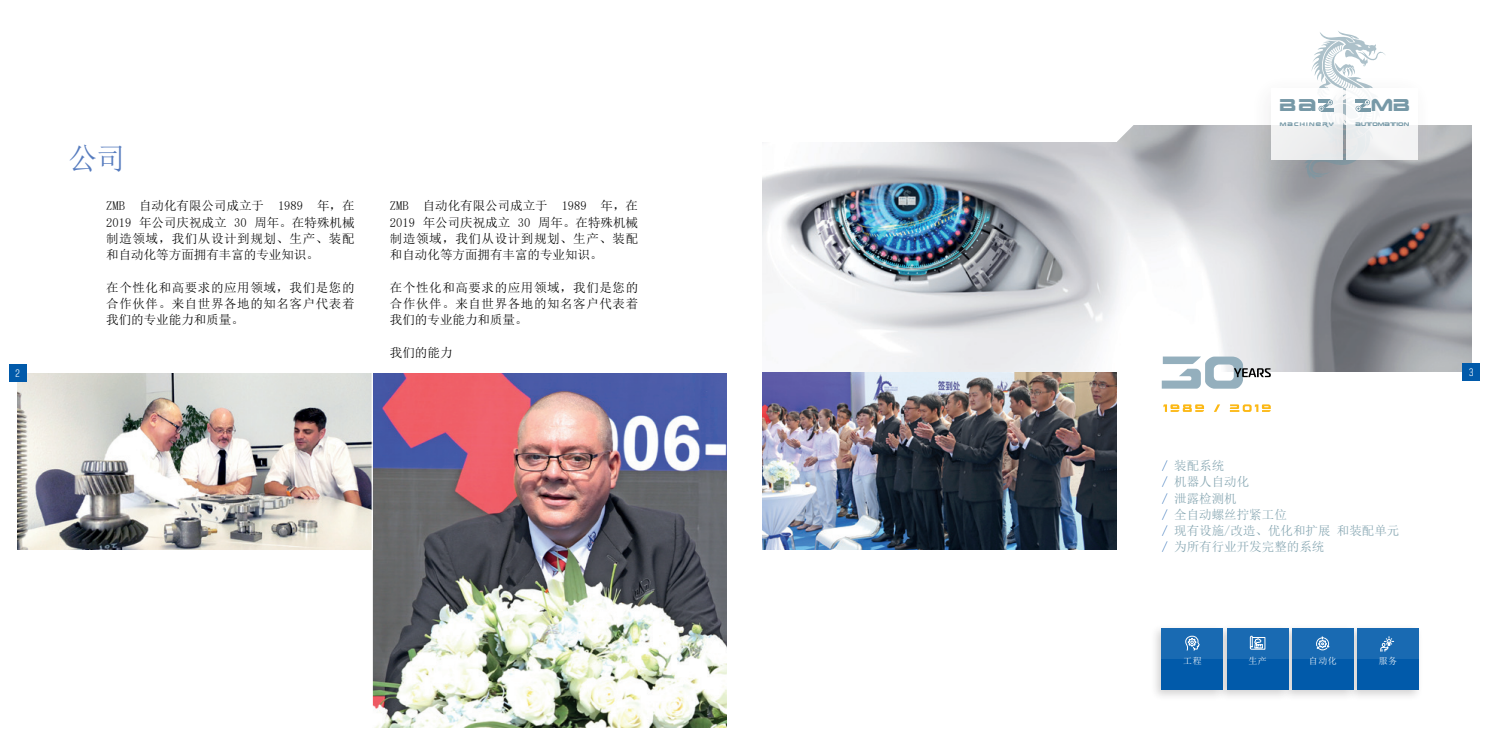
<style>
.page{position:relative;width:1489px;height:745px;background:#fff}
.page>*{position:absolute;margin:0;border:0;box-sizing:border-box;transform-origin:0 0}
.t1{font:30px "Sim Sun";color:#557bbe}
.t2{font:17px "Earth Normal";color:#7799a7}
.t3{font:12.5px/16.2px "Sim Sun";letter-spacing:.045em;color:#000;text-align:justify}
.t4{font:12.5px/16.2px "Sim Sun";color:#82a3af}
.t5{font:12.5px "Solano Gothic Retro MVB";color:#fff}
.t6{font:8.88px "Sim Sun";letter-spacing:.06em;color:#fff}
.t7{font:5.12px "Earth Normal";letter-spacing:.01em;color:#7799a7}
.t8{font:5.12px "Earth Normal";letter-spacing:.23em;color:#7799a7}
.s1{color:#2064b1}
</style>
<div class="page">
<div style="left:1345px;top:623px;width:77px;height:77px;background:#231f20;opacity:.2"></div>
<div style="left:1357px;top:627px;width:61px;height:62px;background:#015aaa"></div>
<div style="left:1280px;top:623px;width:77px;height:77px;background:#231f20;opacity:.2"></div>
<div style="left:1291px;top:627px;width:62px;height:62px;background:#015aaa"></div>
<div style="left:1215px;top:623px;width:77px;height:77px;background:#231f20;opacity:.2"></div>
<div style="left:1226px;top:627px;width:62px;height:62px;background:#015aaa"></div>
<div style="left:1149px;top:623px;width:78px;height:77px;background:#231f20;opacity:.2"></div>
<div style="left:1161px;top:627px;width:61px;height:62px;background:#015aaa"></div>
<svg style="left:1161px;top:627px;width:61px;height:31px;background:#2a75b7"></svg>
<svg style="left:1226px;top:627px;width:62px;height:31px;background:#3079b9"></svg>
<svg style="left:1291px;top:627px;width:62px;height:31px;background:#2d76b8"></svg>
<svg style="left:1357px;top:627px;width:61px;height:31px;background:#2773b6"></svg>
<img style="left:762px;top:125px;width:708px;height:247px">
<img style="left:373px;top:373px;width:353px;height:353px">
<img style="left:18px;top:373px;width:353px;height:176px">
<svg style="left:1163px;top:404px;width:107px;height:7px"></svg>
<svg style="left:1161px;top:356px;width:109px;height:32px"></svg>
<div style="left:9px;top:364px;width:18px;height:17px;background:#015aaa"></div>
<div style="left:1462px;top:363px;width:17px;height:17px;background:#015aaa"></div>
<svg style="left:1116px;top:125px;width:25px;height:17px"></svg>
<div style="left:744px;top:0;width:372px;height:142px;background:#fff"></div>
<div style="left:1246px;top:71px;width:113px;height:113px;background:#231f20;opacity:.1"></div>
<div style="left:1270px;top:88px;width:72px;height:72px;background:#f0f0f1"></div>
<div style="left:1270px;top:88px;width:72px;height:36px;background:#fff"></div>
<div style="left:1322px;top:71px;width:113px;height:113px;background:#231f20;opacity:.1"></div>
<div style="left:1346px;top:88px;width:71px;height:72px;background:#fff"></div>
<svg style="left:1303px;top:31px;width:82px;height:148px"></svg>
<img style="left:762px;top:372px;width:354px;height:177px">
<h2 class="t2" style="left:1279px;top:93px;width:38px">BA</h2>
<h2 class="t2" style="left:1370px;top:93px;width:40px">mb</h2>
<h1 class="t1" style="left:68px;top:143px;width:60px">公司</h1>
<p class="t3" style="left:106px;top:197px;width:250px">ZMB 自动化有限公司成立于 1989 年，在2019 年公司庆祝成立 30 周年。在特殊机械制造领域，我们从设计到规划、生产、装配和自动化等方面拥有丰富的专业知识。</p>
<p class="t3" style="left:106px;top:279px;width:250px">在个性化和高要求的应用领域，我们是您的合作伙伴。来自世界各地的知名客户代表着我们的专业能力和质量。</p>
<p class="t3" style="left:390px;top:197px;width:250px">ZMB 自动化有限公司成立于 1989 年，在2019 年公司庆祝成立 30 周年。在特殊机械制造领域，我们从设计到规划、生产、装配和自动化等方面拥有丰富的专业知识。</p>
<p class="t3" style="left:390px;top:279px;width:250px">在个性化和高要求的应用领域，我们是您的合作伙伴。来自世界各地的知名客户代表着我们的专业能力和质量。</p>
<p class="t3" style="left:390px;top:344px;width:64px">我们的能力</p>
<p class="t8" style="left:1279px;top:121px;width:55px">MACHINERY</p>
<p class="t7" style="left:1355px;top:121px;width:55px">AUTOMATION</p>
<p class="t5" style="left:15px;top:365px;width:6px">2</p>
<p class="t5" style="left:1468px;top:364px;width:6px">3</p>
<p class="t4" style="left:1161px;top:457px;width:239px"><span class="s1">/</span> 装配系统<br><span class="s1">/</span> 机器人自动化<br><span class="s1">/</span> 泄露检测机<br><span class="s1">/</span> 全自动螺丝拧紧工位<br><span class="s1">/</span> 现有设施/改造、优化和扩展 和装配单元<span class="s1">/</span> 为所有行业开发完整的系统</p>
<p class="t6" style="left:1183px;top:655px;width:20px">工程</p>
<p class="t6" style="left:1248px;top:655px;width:20px">生产</p>
<p class="t6" style="left:1308px;top:655px;width:29px">自动化</p>
<p class="t6" style="left:1378px;top:655px;width:20px">服务</p>
</div>
